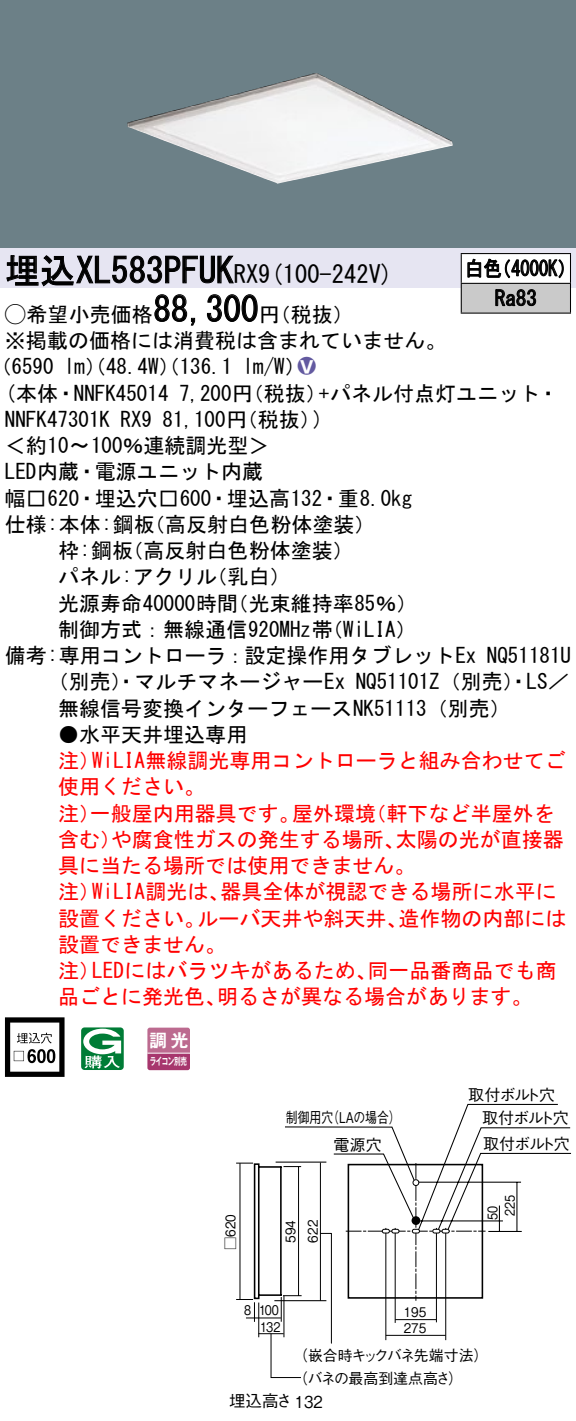
<style>
.page{position:relative;width:576px;height:1421px;background:#fff}
.page>*{position:absolute;margin:0;border:0;box-sizing:border-box;transform-origin:0 0}
.t1{font:35px "MS Gothic";color:#000}
.t2{font:24.5px "MS Gothic";color:#000}
.t3{font:21px/26.2px "MS Gothic";color:#000}
.t4{font:21px/26.2px "MS Gothic";color:#f00}
.t5{font:21px/29.8px "MS Gothic";color:#000;scale:.88 1}
.t6{font:21px "Ford Classification 1";color:#635aa0}
.t7{font:17.5px "Gothic MB101 Pro De Bold 90 pv RKSJ H";color:#fff}
.t8{font:16.45px "Gothic BBB Pro Medium 90 pv RKSJ H";color:#000}
.t9{font:16.1px "Gothic BBB Pro Medium 90 pv RKSJ H";letter-spacing:-.105em;color:#000}
.t10{font:15.05px "Gothic BBB Pro Medium 90 pv RKSJ H";letter-spacing:-.08em;color:#000}
.t11{font:15.05px "Gothic BBB Pro Medium 90 pv RKSJ H";color:#000}
.t12{font:15.05px "Gothic BBB Pro Medium 90 pv RKSJ H";color:#000;scale:.8 1}
.t13{font:13.3px/15.8px "Gothic BBB Pro Medium 90 pv RKSJ H";color:#000;scale:.9 1}
.t14{font:13.3px/17.5px "Gothic BBB Pro Medium 90 pv RKSJ H";color:#000;scale:.84 1}
.t15{font:13.3px "Gothic BBB Pro Medium 90 pv RKSJ H";color:#000}
.t16{font:13.3px "Gothic BBB Pro Medium 90 pv RKSJ H";color:#000;scale:.85 1}
.t17{font:10.15px "Gothic MB101 Pro De Bold 90 pv RKSJ H";letter-spacing:-.05em;color:#fff;scale:.65 1}
.s1{font-size:24.5px}
.s2{font-family:"Ford Classification 1"}
.s3{color:#fff}
</style>
<div class="page">
<div style="left:0;top:0;width:575px;height:248px;background:#6c8087"></div>
<img style="left:127px;top:73px;width:325px;height:111px">
<div style="left:0;top:248px;width:575px;height:40px;background:#e6e5f2"></div>
<svg style="left:6px;top:255px;width:228px;height:32px"></svg>
<svg style="left:154px;top:294px;width:42px;height:32px"></svg>
<svg style="left:207px;top:294px;width:51px;height:28px"></svg>
<svg style="left:5px;top:1017px;width:59px;height:60px"></svg>
<svg style="left:37px;top:1049px;width:9px;height:14px"></svg>
<svg style="left:47px;top:1049px;width:8px;height:14px"></svg>
<svg style="left:81px;top:1027px;width:43px;height:43px"></svg>
<svg style="left:147px;top:1027px;width:43px;height:43px;background:#b55a85"></svg>
<hr style="left:147px;top:1052px;width:43px;height:2px;background:#fff">
<div style="left:461px;top:254px;width:109px;height:29px;background:#fff"></div>
<div style="left:461px;top:283px;width:109px;height:30px;background:#cacaca"></div>
<hr style="left:460px;top:253px;width:110px;height:1px;background:#000">
<hr style="left:569px;top:254px;width:2px;height:29px;background:#000">
<hr style="left:460px;top:283px;width:110px;height:1px;background:#000">
<svg style="left:460px;top:254px;width:1px;height:58px"></svg>
<hr style="left:569px;top:284px;width:2px;height:29px;background:#000">
<hr style="left:460px;top:312px;width:110px;height:2px;background:#000">
<svg style="left:467px;top:258px;width:96px;height:21px"></svg>
<svg style="left:495px;top:289px;width:41px;height:17px"></svg>
<svg style="left:236px;top:1103px;width:334px;height:275px"></svg>
<h1 class="t1" style="left:5px;top:253px;width:255px">埋込XL583PFUK<span class="s1">RX</span></h1>
<p class="t2" style="left:258px;top:262px;width:136px">(9 100-242 (V</p>
<h1 class="t1" style="left:153px;top:292px;width:106px">88,300</h1>
<p class="t3" style="left:5px;top:301px;width:442px"><span class="s2">A</span>希望小売価格<br>※掲載の価格には消費税は含まれていません。</p>
<p class="t6" style="left:298px;top:356px;width:19px">2<span class="s3">8</span></p>
<p class="t3" style="left:259px;top:301px;width:96px">（円税抜(</p>
<p class="t3" style="left:243px;top:354px;width:64px">l m (W/</p>
<p class="t3" style="left:-9px;top:354px;width:65px">（6590</p>
<p class="t3" style="left:64px;top:354px;width:169px">lm）（48.4 ）（W 136.1</p>
<p class="t5" style="left:494px;top:254px;width:49px;text-indent:-30px">白色<br>Ra83</p>
<p class="t5" style="left:492px;top:254px;width:96px">（4000 (K</p>
<p class="t3" style="left:5px;top:380px;width:165px">(本体・NNFK45014</p>
<p class="t3" style="left:179px;top:380px;width:149px">7,200 （円税抜）</p>
<p class="t3" style="left:319px;top:380px;width:241px">+パネル付点灯ユニット・</p>
<p class="t3" style="left:162px;top:406px;width:160px">81,100 （円税抜(</p>
<p class="t3" style="left:313px;top:406px;width:12px">(</p>
<p class="t3" style="left:5px;top:406px;width:106px">NNFK47301K</p>
<p class="t3" style="left:5px;top:432px;width:266px">＜約10〜100％連続調光型&lt;</p>
<p class="t3" style="left:5px;top:459px;width:259px">LED内蔵・電源ユニット内蔵</p>
<p class="t3" style="left:5px;top:485px;width:408px">幅□620・埋込穴□600・埋込高132・重8.0kg</p>
<p class="t3" style="left:144px;top:511px;width:232px">（高反射白色粉体塗装(</p>
<p class="t3" style="left:120px;top:406px;width:33px">RX9</p>
<p class="t3" style="left:122px;top:511px;width:233px;text-indent:-117px">仕様:本体:鋼板<br>（高反射白色粉体塗装(</p>
<p class="t3" style="left:58px;top:537px;width:76px">枠:鋼板</p>
<p class="t3" style="left:58px;top:564px;width:160px">パネル:アクリル</p>
<p class="t3" style="left:206px;top:564px;width:86px">（乳白(</p>
<p class="t3" style="left:58px;top:590px;width:181px">光源寿命40000時間</p>
<p class="t3" style="left:227px;top:590px;width:191px">（光束維持率85％(</p>
<p class="t3" style="left:58px;top:616px;width:276px">制御方式：無線通信920MHz帯</p>
<p class="t3" style="left:322px;top:616px;width:96px">（WiLIA(</p>
<p class="t3" style="left:355px;top:642px;width:215px;text-indent:-350px">備考:専用コントローラ：設定操作用タブレットEx<br>NQ51101 （Z 別売）・LS／</p>
<p class="t3" style="left:486px;top:642px;width:85px">NQ51181U</p>
<p class="t3" style="left:58px;top:669px;width:454px;text-indent:-10px">（別売）・マルチマネージャーEx<br>無線信号変換インターフェースNK51113（別売(</p>
<p class="t3" style="left:58px;top:721px;width:190px">●水平天井埋込専用</p>
<p class="t4" style="left:92px;top:747px;width:475px">WiLIA無線調光専用コントローラと組み合わせてご</p>
<p class="t4" style="left:58px;top:747px;width:148px">注）<br>使用ください。</p>
<p class="t4" style="left:90px;top:800px;width:211px">一般屋内用器具です。</p>
<p class="t4" style="left:292px;top:800px;width:85px">屋外環境</p>
<p class="t4" style="left:365px;top:800px;width:190px">（軒下など半屋外を</p>
<p class="t4" style="left:58px;top:800px;width:43px">注）</p>
<p class="t4" style="left:111px;top:826px;width:295px">や腐食性ガスの発生する場所、</p>
<p class="t4" style="left:395px;top:826px;width:170px">太陽の光が直接器</p>
<p class="t4" style="left:58px;top:826px;width:64px">含む）</p>
<p class="t4" style="left:58px;top:852px;width:358px">具に当たる場所では使用できません。</p>
<p class="t4" style="left:220px;top:879px;width:337px">器具全体が視認できる場所に水平に</p>
<p class="t4" style="left:58px;top:879px;width:43px">注）</p>
<p class="t4" style="left:92px;top:879px;width:139px">WiLIA調光は、</p>
<p class="t4" style="left:197px;top:905px;width:211px">ルーバ天井や斜天井、</p>
<p class="t4" style="left:398px;top:905px;width:170px">造作物の内部には</p>
<p class="t4" style="left:58px;top:905px;width:169px">設置ください。設置できません。</p>
<p class="t4" style="left:92px;top:957px;width:286px">LEDにはバラツキがあるため、</p>
<p class="t4" style="left:367px;top:957px;width:190px">同一品番商品でも商</p>
<p class="t4" style="left:58px;top:957px;width:43px">注）</p>
<p class="t4" style="left:58px;top:984px;width:169px">品ごとに発光色、</p>
<p class="t4" style="left:217px;top:984px;width:317px">明るさが異なる場合があります。</p>
<p class="t7" style="left:149px;top:1025px;width:41px">調光</p>
<p class="t17" style="left:150px;top:1053px;width:59px">ライコン別売</p>
<p class="t12" style="left:327px;top:1105px;width:94px">（LAの場合(</p>
<p class="t12" style="left:286px;top:1105px;width:61px">制御用穴</p>
<p class="t9" style="left:333px;top:1131px;width:50px">電源穴</p>
<p class="t15" style="left:220px;top:1250px;width:37px;rotate:-90deg">□620</p>
<p class="t13" style="left:281px;top:1243px;width:27px;rotate:-90deg">594</p>
<p class="t13" style="left:303px;top:1242px;width:27px;rotate:-90deg">622</p>
<p class="t14" style="left:244px;top:1299px;width:10px">8</p>
<p class="t14" style="left:259px;top:1299px;width:25px">100</p>
<p class="t16" style="left:260px;top:1316px;width:25px">132</p>
<p class="t13" style="left:403px;top:1302px;width:27px">195<br>275</p>
<p class="t9" style="left:468px;top:1082px;width:88px">取付ボルト穴</p>
<p class="t9" style="left:483px;top:1131px;width:88px">取付ボルト穴</p>
<p class="t9" style="left:482px;top:1105px;width:88px">取付ボルト穴</p>
<p class="t14" style="left:482px;top:1219px;width:30px;rotate:-90deg">50<br>225</p>
<p class="t10" style="left:293px;top:1343px;width:197px">（嵌合時キックバネ先端寸法(</p>
<p class="t8" style="left:229px;top:1388px;width:95px">埋込高さ132</p>
<p class="t11" style="left:293px;top:1366px;width:159px">（バネの最高到達点高さ</p>
<p class="t11" style="left:448px;top:1366px;width:16px">(</p>
</div>
